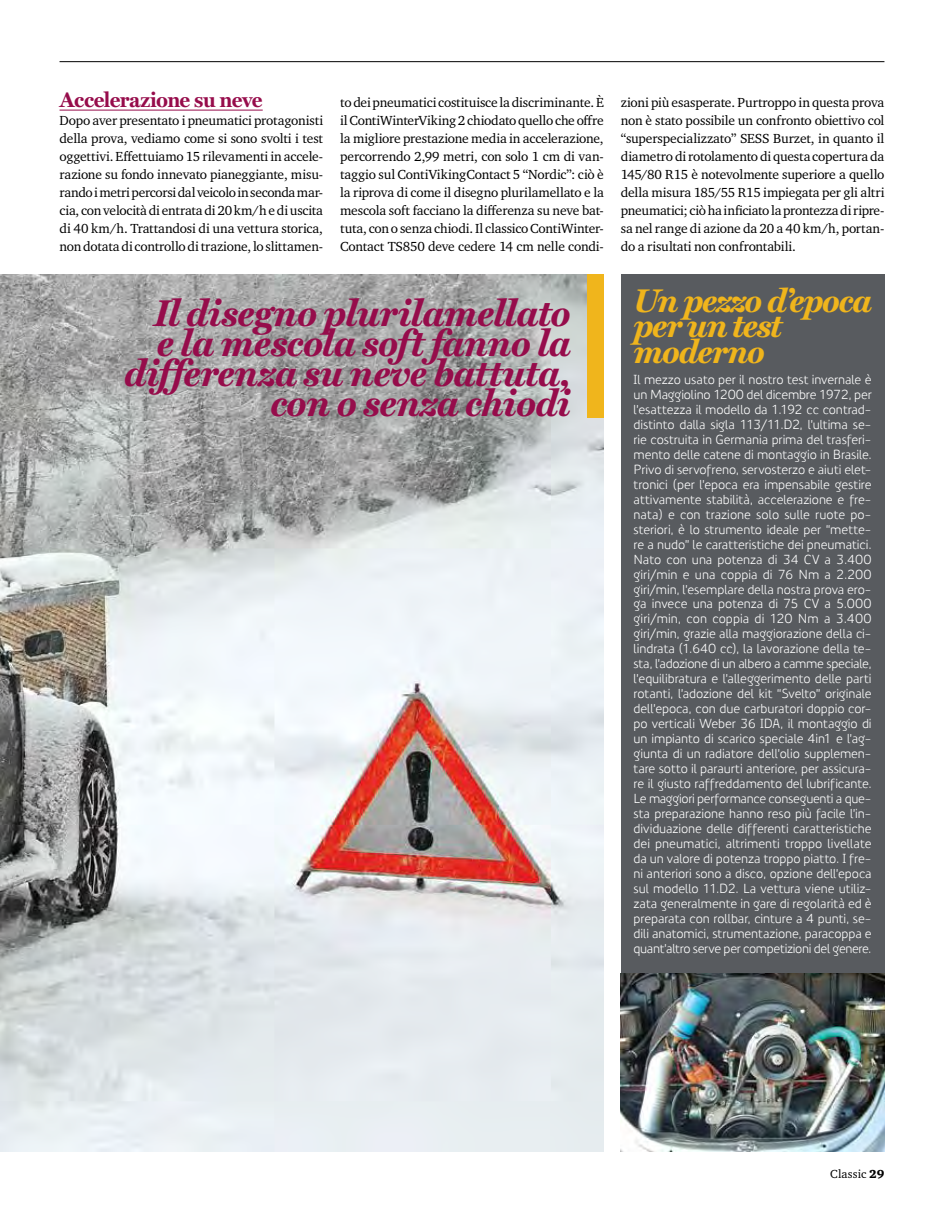
<style>
.page{position:relative;width:944px;height:1212px;background:#fff}
.page>*{position:absolute;margin:0;border:0;box-sizing:border-box;transform-origin:0 0}
.t1{font:italic 700 37.5px/30px "Miller Text";letter-spacing:-.015em;color:#960c4b;text-align:right}
.t2{font:italic 700 33px/25.5px "Miller Text";letter-spacing:-.035em;color:#f0b51c}
.t3{font:700 21px "Miller Text";letter-spacing:-.025em;color:#960c4b}
.t4{font:13.5px/18px "Charter ITC Std";letter-spacing:-.015em;color:#000;text-align:justify}
.t5{font:12.75px/15px "Precious Sans";letter-spacing:-.025em;color:#fff;text-align:justify}
.t6{font:12px "Charter ITC Std";letter-spacing:.015em;color:#000}
.s1{font-weight:900}
</style>
<div class="page">
<hr style="left:60px;top:61px;width:824px;height:1px;background:#000">
<img style="left:0;top:274px;width:604px;height:877px">
<hr style="left:60px;top:110px;width:203px;height:1px;background:#960c4b">
<div style="left:621px;top:274px;width:263px;height:747px;background:#585b5f"></div>
<img style="left:621px;top:974px;width:263px;height:177px">
<div style="left:587px;top:274px;width:17px;height:144px;background:#f0b51c"></div>
<h3 class="t3" style="left:60px;top:88px;width:205px">Accelerazione su neve</h3>
<p class="t4" style="left:60px;top:111px;width:265px">Dopo aver presentato i pneumatici protagonisti della prova, vediamo come si sono svolti i test oggettivi. Effettuiamo 15 rilevamenti in accele&shy;razione su fondo innevato pianeggiante, misu&shy;rando i metri percorsi dal veicolo in seconda mar&shy;cia, con velocità di entrata di 20 km/h e di uscita di 40 km/h. Trattandosi di una vettura storica, non dotata di controllo di trazione, lo slittamen-</p>
<p class="t4" style="left:340px;top:93px;width:265px">to dei pneumatici costituisce la discriminante. È il ContiWinterViking 2 chiodato quello che offre la migliore prestazione media in accelerazione, percorrendo 2,99 metri, con solo 1 cm di van&shy;taggio sul ContiVikingContact 5 “Nordic”: ciò è la riprova di come il disegno plurilamellato e la mescola soft facciano la differenza su neve bat&shy;tuta, con o senza chiodi. Il classico ContiWinter-Contact TS850 deve cedere 14 cm nelle condi-</p>
<h1 class="t1" style="left:124px;top:297px;width:448px">Il disegno plurilamellato<br>e la mescola soft fanno la differenza su neve battuta, con o senza chiodi</h1>
<p class="t4" style="left:621px;top:93px;width:265px">zioni più esasperate. Purtroppo in questa prova non è stato possibile un confronto obiettivo col “superspecializzato” SESS Burzet, in quanto il diametro di rotolamento di questa copertura da 145/80 R15 è notevolmente superiore a quello della misura 185/55 R15 impiegata per gli altri pneumatici; ciò ha inficiato la prontezza di ripre&shy;sa nel range di azione da 20 a 40 km/h, portan&shy;do a risultati non confrontabili.</p>
<h2 class="t2" style="left:634px;top:287px;width:240px">Un pezzo d’epoca per un test moderno</h2>
<p class="t5" style="left:634px;top:372px;width:240px">Il mezzo usato per il nostro test invernale è un Maggiolino 1200 del dicembre 1972, per l’esattezza il modello da 1.192 cc contrad&shy;distinto dalla sigla 113/11.D2, l’ultima se&shy;rie costruita in Germania prima del trasferi&shy;mento delle catene di montaggio in Brasile.<br>Privo di servofreno, servosterzo e aiuti elet&shy;tronici (per l’epoca era impensabile gestire attivamente stabilità, accelerazione e fre&shy;nata) e con trazione solo sulle ruote po&shy;steriori, è lo strumento ideale per “mette&shy;re a nudo” le caratteristiche dei pneumatici.<br>Nato con una potenza di 34 CV a 3.400 giri/min e una coppia di 76 Nm a 2.200 giri/min, l’esemplare della nostra prova ero&shy;ga invece una potenza di 75 CV a 5.000 giri/min, con coppia di 120 Nm a 3.400 giri/min, grazie alla maggiorazione della ci&shy;lindrata (1.640 cc), la lavorazione della te&shy;sta, l’adozione di un albero a camme speciale, l’equilibratura e l’alleggerimento delle parti rotanti, l’adozione del kit “Svelto” originale dell’epoca, con due carburatori doppio cor&shy;po verticali Weber 36 IDA, il montaggio di un impianto di scarico speciale 4in1 e l’ag&shy;giunta di un radiatore dell’olio supplemen&shy;tare sotto il paraurti anteriore, per assicura&shy;re il giusto raffreddamento del lubrificante.<br>Le maggiori performance conseguenti a que&shy;sta preparazione hanno reso più facile l’in&shy;dividuazione delle differenti caratteristiche dei pneumatici, altrimenti troppo livellate da un valore di potenza troppo piatto. I fre&shy;ni anteriori sono a disco, opzione dell’epoca sul modello 11.D2. La vettura viene utiliz&shy;zata generalmente in gare di regolarità ed è preparata con rollbar, cinture a 4 punti, se&shy;dili anatomici, strumentazione, paracoppa e quant’altro serve per competizioni del genere.</p>
<p class="t6" style="left:830px;top:1167px;width:56px">Classic <span class="s1">29</span></p>
</div>
